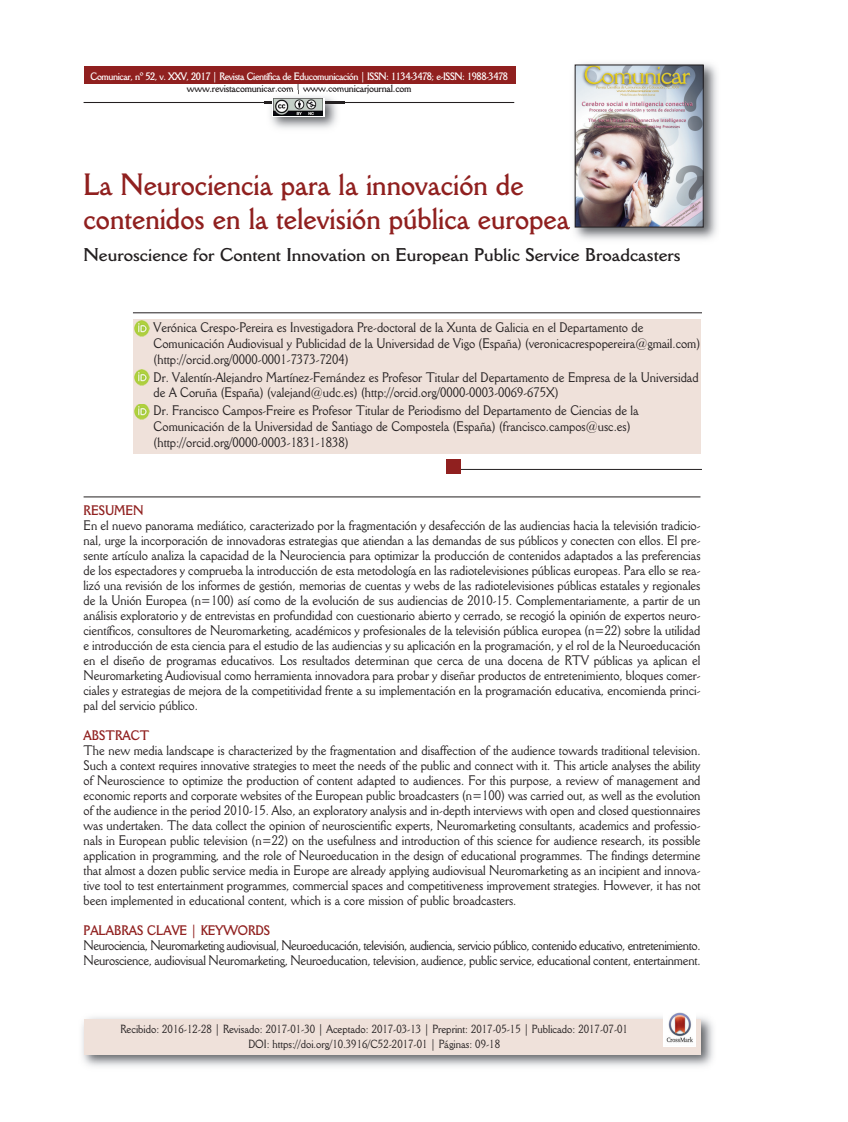
<style>
.page{position:relative;width:848px;height:1122px;background:#fff}
.page>*{position:absolute;margin:0;border:0;box-sizing:border-box;transform-origin:0 0}
.t1{font:700 30px/34.5px "Della Robbia BT";color:#90201f;scale:.9 1}
.t2{font:700 18px "Della Robbia BT";color:#231f20}
.t3{font:13.5px/15px "Della Robbia BT";color:#231f20;scale:.9 1}
.t4{font:13.5px/15px "Della Robbia BT";letter-spacing:-.03em;color:#231f20;scale:.9 1}
.t5{font:700 13.5px "Della Robbia BT";color:#90201f;scale:.9 1}
.t6{font:11.55px/15px "Della Robbia BT";color:#231f20;text-align:center;scale:.9 1}
.t7{font:700 10.5px "Della Robbia BT";letter-spacing:-.045em;color:#fff;scale:.9 1}
.t8{font:700 10.5px "Della Robbia BT";letter-spacing:-.02em;color:#231f20;scale:.9 1}
</style>
<div class="page">
<hr style="left:84px;top:102px;width:430px;height:1px;background:#231f20">
<div style="left:84px;top:66px;width:432px;height:18px;background:#90201f"></div>
<div style="left:133px;top:319px;width:567px;height:135px;background:#efe1da"></div>
<img style="left:82px;top:1017px;width:631px;height:50px">
<div style="left:84px;top:1019px;width:616px;height:35px;background:#efe1da"></div>
<hr style="left:133px;top:312px;width:569px;height:1px;background:#231f20">
<hr style="left:84px;top:497px;width:616px;height:1px;background:#231f20">
<hr style="left:460px;top:469px;width:242px;height:1px;background:#231f20">
<img style="left:663px;top:1012px;width:33px;height:34px">
<div style="left:446px;top:459px;width:15px;height:14px;background:#90201f"></div>
<img style="left:265px;top:91px;width:79px;height:38px">
<img style="left:265px;top:102px;width:79px;height:1px">
<div style="left:272px;top:98px;width:52px;height:18px;background:#fff"></div>
<img style="left:273px;top:98px;width:50px;height:18px">
<img style="left:134px;top:321px;width:15px;height:15px">
<img style="left:134px;top:404px;width:15px;height:16px">
<img style="left:134px;top:370px;width:15px;height:15px">
<img style="left:568px;top:63px;width:149px;height:177px">
<img style="left:577px;top:67px;width:124px;height:158px">
<div style="left:575px;top:65px;width:128px;height:162px;border:1px solid #231f20"></div>
<p class="t7" style="left:90px;top:72px;width:465px">Comunicar, nº 52, v. XXV, 2017 | Revista Científica de Educomunicación | ISSN: 1134-3478; e-ISSN: 1988-3478</p>
<p class="t8" style="left:187px;top:84px;width:251px">www.revistacomunicar.com | www.comunicarjournal.com</p>
<h1 class="t1" style="left:84px;top:170px;width:541px">La Neurociencia para la innovación de contenidos en la televisión pública europea</h1>
<h2 class="t2" style="left:84px;top:248px;width:598px">Neuroscience for Content Innovation on European Public Service Broadcasters</h2>
<p class="t3" style="left:153px;top:321px;width:609px;line-height:15.8px">Verónica Crespo-Pereira es Investigadora Pre-doctoral de la Xunta de Galicia en el Departamento de<br>Comunicación Audiovisual y Publicidad de la Universidad de Vigo (España) (veronicacrespopereira@gmail.com) (http://orcid.org/0000-0001-7373-7204)</p>
<p class="t3" style="left:154px;top:370px;width:607px;line-height:15.8px">Dr. Valentín-Alejandro Martínez-Fernández es Profesor Titular del Departamento de Empresa de la Universidad de A Coruña (España) (valejand@udc.es) (http://orcid.org/0000-0003-0069-675X)</p>
<p class="t3" style="left:154px;top:404px;width:540px;line-height:15.8px">Dr. Francisco Campos-Freire es Profesor Titular de Periodismo del Departamento de Ciencias de la<br>Comunicación de la Universidad de Santiago de Compostela (España) (francisco.campos@usc.es) (http://orcid.org/0000-0003-1831-1838)</p>
<p class="t5" style="left:84px;top:505px;width:68px">RESUMEN</p>
<p class="t3" style="left:84px;top:519px;width:687px;text-align:justify">En el nuevo panorama mediático, caracterizado por la fragmentación y desafección de las audiencias hacia la televisión tradicio&shy;nal, urge la incorporación de innovadoras estrategias que atiendan a las demandas de sus públicos y conecten con ellos. El pre&shy;sente artículo analiza la capacidad de la Neurociencia para optimizar la producción de contenidos adaptados a las preferencias de los espectadores y comprueba la introducción de esta metodología en las radiotelevisiones públicas europeas. Para ello se rea&shy;lizó una revisión de los informes de gestión, memorias de cuentas y webs de las radiotelevisiones públicas estatales y regionales de la Unión Europea (n=100) así como de la evolución de sus audiencias de 2010-15. Complementariamente, a partir de un análisis exploratorio y de entrevistas en profundidad con cuestionario abierto y cerrado, se recogió la opinión de expertos neuro&shy;científicos, consultores de Neuromarketing, académicos y profesionales de la televisión pública europea (n=22) sobre la utilidad e introducción de esta ciencia para el estudio de las audiencias y su aplicación en la programación, y el rol de la Neuroeducación en el diseño de programas educativos. Los resultados determinan que cerca de una docena de RTV públicas ya aplican el Neuromarketing Audiovisual como herramienta innovadora para probar y diseñar productos de entretenimiento, bloques comer&shy;ciales y estrategias de mejora de la competitividad frente a su implementación en la programación educativa, encomienda princi&shy;pal del servicio público.</p>
<p class="t5" style="left:84px;top:730px;width:75px">ABSTRACT</p>
<p class="t3" style="left:84px;top:744px;width:687px;text-align:justify">The new media landscape is characterized by the fragmentation and disaffection of the audience towards traditional television.<br>Such a context requires innovative strategies to meet the needs of the public and connect with it. This article analyses the ability of Neuroscience to optimize the production of content adapted to audiences. For this purpose, a review of management and economic reports and corporate websites of the European public broadcasters (n=100) was carried out, as well as the evolution of the audience in the period 2010-15. Also, an exploratory analysis and in-depth interviews with open and closed questionnaires was undertaken. The data collect the opinion of neuroscientific experts, Neuromarketing consultants, academics and professio&shy;nals in European public television (n=22) on the usefulness and introduction of this science for audience research, its possible application in programming, and the role of Neuroeducation in the design of educational programmes. The findings determine that almost a dozen public service media in Europe are already applying audiovisual Neuromarketing as an incipient and innova&shy;tive tool to test entertainment programmes, commercial spaces and competitiveness improvement strategies. However, it has not been implemented in educational content, which is a core mission of public broadcasters.</p>
<p class="t5" style="left:84px;top:925px;width:209px">PALABRAS CLAVE | KEYWORDS</p>
<p class="t4" style="left:84px;top:939px;width:687px">Neurociencia, Neuromarketing audiovisual, Neuroeducación, televisión, audiencia, servicio público, contenido educativo, entretenimiento.<br>Neuroscience, audiovisual Neuromarketing, Neuroeducation, television, audience, public service, educational content, entertainment.</p>
<p class="t6" style="left:120px;top:1023px;width:565px">Recibido: 2016-12-28 | Revisado: 2017-01-30 | Aceptado: 2017-03-13 | Preprint: 2017-05-15 | Publicado: 2017-07-01<br>DOI: https://doi.org/10.3916/C52-2017-01 | Páginas: 09-18</p>
</div>
